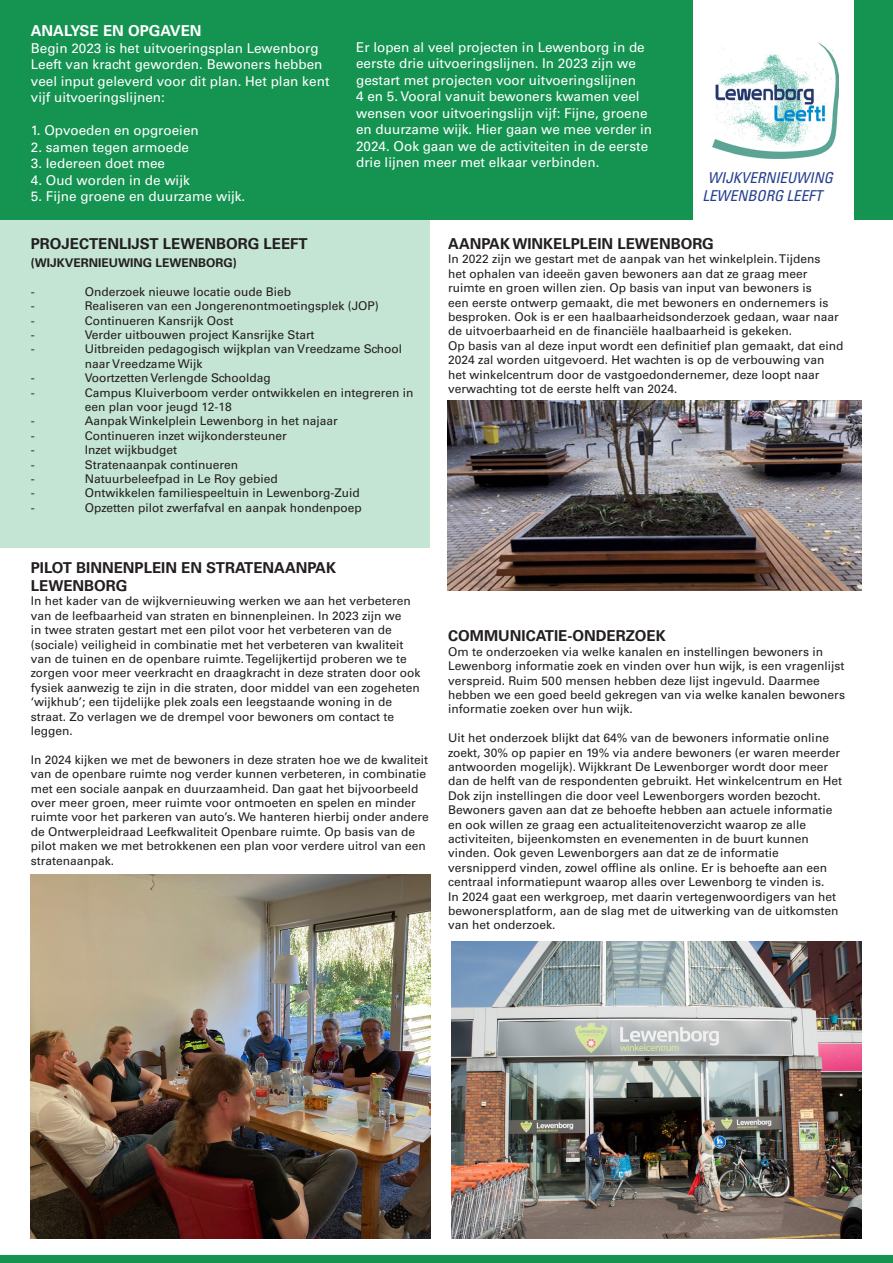
<style>
.page{position:relative;width:893px;height:1263px;background:#fff}
.page>*{position:absolute;margin:0;border:0;box-sizing:border-box;transform-origin:0 0}
.t1{font:700 15px/18px "Univers";color:#231f20}
.t2{font:italic condensed 15px "Univers";color:#253f8e}
.t3{font:700 15px "Univers";color:#fff}
.t4{font:13.5px/16.5px "Univers";color:#fff}
.t5{font:12px/14.4px "Univers";color:#231f20}
.t6{font:700 12px "Univers";color:#231f20}
</style>
<div class="page">
<div style="left:0;top:198px;width:430px;height:350px;background:#c4e4d4"></div>
<div style="left:0;top:0;width:893px;height:219px;background:#149351"></div>
<div style="left:0;top:1255px;width:893px;height:8px;background:#149351"></div>
<div style="left:693px;top:0;width:161px;height:219px;background:#fff"></div>
<img style="left:713px;top:43px;width:125px;height:115px">
<img style="left:31px;top:875px;width:399px;height:363px">
<img style="left:448px;top:401px;width:413px;height:189px">
<img style="left:451px;top:942px;width:410px;height:296px">
<p class="t3" style="left:31px;top:22px;width:172px">ANALYSE EN OPGAVEN</p>
<p class="t4" style="left:31px;top:40px;width:300px">Begin 2023 is het uitvoeringsplan Lewenborg Leeft van kracht geworden. Bewoners hebben veel input geleverd voor dit plan. Het plan kent vijf uitvoeringslijnen:</p>
<p class="t4" style="left:31px;top:122px;width:169px">1. Opvoeden en opgroeien</p>
<p class="t4" style="left:31px;top:139px;width:160px">2. samen tegen armoede</p>
<p class="t4" style="left:31px;top:155px;width:136px">3. Iedereen doet mee</p>
<p class="t4" style="left:31px;top:172px;width:161px">4. Oud worden in de wijk</p>
<p class="t4" style="left:31px;top:188px;width:216px">5. Fijne groene en duurzame wijk.</p>
<p class="t4" style="left:356px;top:39px;width:298px">Er lopen al veel projecten in Lewenborg in de eerste drie uitvoeringslijnen. In 2023 zijn we gestart met projecten voor uitvoeringslijnen<br>4 en 5. Vooral vanuit bewoners kwamen veel wensen voor uitvoeringslijn vijf: Fijne, groene en duurzame wijk. Hier gaan we mee verder in 2024. Ook gaan we de activiteiten in de eerste drie lijnen meer met elkaar verbinden.</p>
<p class="t2" style="left:708px;top:168px;width:127px">WIJKVERNIEUWING</p>
<p class="t2" style="left:702px;top:186px;width:121px">LEWENBORG LEEFT</p>
<p class="t1" style="left:31px;top:235px;width:278px">PROJECTENLIJST LEWENBORG LEEFT</p>
<p class="t6" style="left:31px;top:256px;width:207px">(WIJKVERNIEUWING LEWENBORG)</p>
<p class="t5" style="left:31px;top:284px;width:5px">-</p>
<p class="t5" style="left:85px;top:284px;width:208px">Onderzoek nieuwe locatie oude Bieb</p>
<p class="t5" style="left:31px;top:299px;width:5px">-</p>
<p class="t5" style="left:85px;top:299px;width:296px">Realiseren van een Jongerenontmoetingsplek (JOP)</p>
<p class="t5" style="left:31px;top:313px;width:5px">-</p>
<p class="t5" style="left:85px;top:313px;width:150px">Continueren Kansrijk Oost</p>
<p class="t5" style="left:31px;top:328px;width:5px">-</p>
<p class="t5" style="left:85px;top:328px;width:231px">Verder uitbouwen project Kansrijke Start</p>
<p class="t5" style="left:31px;top:342px;width:5px">-</p>
<p class="t5" style="left:85px;top:342px;width:319px">Uitbreiden pedagogisch wijkplan van Vreedzame School naar Vreedzame Wijk</p>
<p class="t5" style="left:31px;top:371px;width:5px">-</p>
<p class="t5" style="left:85px;top:371px;width:188px">Voortzetten Verlengde Schooldag</p>
<p class="t5" style="left:31px;top:385px;width:5px">-</p>
<p class="t5" style="left:85px;top:385px;width:330px">Campus Kluiverboom verder ontwikkelen en integreren in een plan voor jeugd 12-18</p>
<p class="t5" style="left:31px;top:414px;width:5px">-</p>
<p class="t5" style="left:85px;top:414px;width:254px">Aanpak Winkelplein Lewenborg in het najaar</p>
<p class="t5" style="left:31px;top:428px;width:5px">-</p>
<p class="t5" style="left:85px;top:428px;width:204px">Continueren inzet wijkondersteuner</p>
<p class="t5" style="left:31px;top:443px;width:5px">-</p>
<p class="t5" style="left:85px;top:443px;width:94px">Inzet wijkbudget</p>
<p class="t5" style="left:31px;top:457px;width:5px">-</p>
<p class="t5" style="left:85px;top:457px;width:155px">Stratenaanpak continueren</p>
<p class="t5" style="left:31px;top:472px;width:5px">-</p>
<p class="t5" style="left:85px;top:472px;width:195px">Natuurbeleefpad in Le Roy gebied</p>
<p class="t5" style="left:31px;top:486px;width:5px">-</p>
<p class="t5" style="left:85px;top:486px;width:276px">Ontwikkelen familiespeeltuin in Lewenborg-Zuid</p>
<p class="t5" style="left:31px;top:500px;width:5px">-</p>
<p class="t5" style="left:85px;top:500px;width:278px">Opzetten pilot zwerfafval en aanpak hondenpoep</p>
<p class="t1" style="left:31px;top:559px;width:307px">PILOT BINNENPLEIN EN STRATENAANPAK<br>LEWENBORG</p>
<p class="t5" style="left:31px;top:594px;width:391px">In het kader van de wijkvernieuwing werken we aan het verbeteren van de leefbaarheid van straten en binnenpleinen. In 2023 zijn we<br>in twee straten gestart met een pilot voor het verbeteren van de (sociale) veiligheid in combinatie met het verbeteren van kwaliteit van de tuinen en de openbare ruimte. Tegelijkertijd proberen we te zorgen voor meer veerkracht en draagkracht in deze straten door ook fysiek aanwezig te zijn in die straten, door middel van een zogeheten ‘wijkhub’; een tijdelijke plek zoals een leegstaande woning in de straat. Zo verlagen we de drempel voor bewoners om contact te leggen.</p>
<p class="t5" style="left:31px;top:752px;width:400px">In 2024 kijken we met de bewoners in deze straten hoe we de kwaliteit van de openbare ruimte nog verder kunnen verbeteren, in combinatie met een sociale aanpak en duurzaamheid. Dan gaat het bijvoorbeeld over meer groen, meer ruimte voor ontmoeten en spelen en minder ruimte voor het parkeren van auto’s. We hanteren hierbij onder andere de Ontwerpleidraad Leefkwaliteit Openbare ruimte. Op basis van de pilot maken we met betrokkenen een plan voor verdere uitrol van een stratenaanpak.</p>
<p class="t1" style="left:448px;top:235px;width:267px">AANPAK WINKELPLEIN LEWENBORG</p>
<p class="t5" style="left:448px;top:252px;width:397px">In 2022 zijn we gestart met de aanpak van het winkelplein. Tijdens<br>het ophalen van ideeën gaven bewoners aan dat ze graag meer ruimte en groen willen zien. Op basis van input van bewoners is<br>een eerste ontwerp gemaakt, die met bewoners en ondernemers is besproken. Ook is er een haalbaarheidsonderzoek gedaan, waar naar de uitvoerbaarheid en de financiële haalbaarheid is gekeken.<br>Op basis van al deze input wordt een definitief plan gemaakt, dat eind 2024 zal worden uitgevoerd. Het wachten is op de verbouwing van het winkelcentrum door de vastgoedondernemer, deze loopt naar verwachting tot de eerste helft van 2024.</p>
<p class="t1" style="left:448px;top:627px;width:219px">COMMUNICATIE-ONDERZOEK</p>
<p class="t5" style="left:448px;top:644px;width:398px">Om te onderzoeken via welke kanalen en instellingen bewoners in Lewenborg informatie zoek en vinden over hun wijk, is een vragenlijst verspreid. Ruim 500 mensen hebben deze lijst ingevuld. Daarmee hebben we een goed beeld gekregen van via welke kanalen bewoners informatie zoeken over hun wijk.</p>
<p class="t5" style="left:448px;top:731px;width:395px">Uit het onderzoek blijkt dat 64% van de bewoners informatie online zoekt, 30% op papier en 19% via andere bewoners (er waren meerder antwoorden mogelijk). Wijkkrant De Lewenborger wordt door meer dan de helft van de respondenten gebruikt. Het winkelcentrum en Het Dok zijn instellingen die door veel Lewenborgers worden bezocht.<br>Bewoners gaven aan dat ze behoefte hebben aan actuele informatie en ook willen ze graag een actualiteitenoverzicht waarop ze alle activiteiten, bijeenkomsten en evenementen in de buurt kunnen vinden. Ook geven Lewenborgers aan dat ze de informatie versnipperd vinden, zowel offline als online. Er is behoefte aan een centraal informatiepunt waarop alles over Lewenborg te vinden is.<br>In 2024 gaat een werkgroep, met daarin vertegenwoordigers van het bewonersplatform, aan de slag met de uitwerking van de uitkomsten van het onderzoek.</p>
</div>
